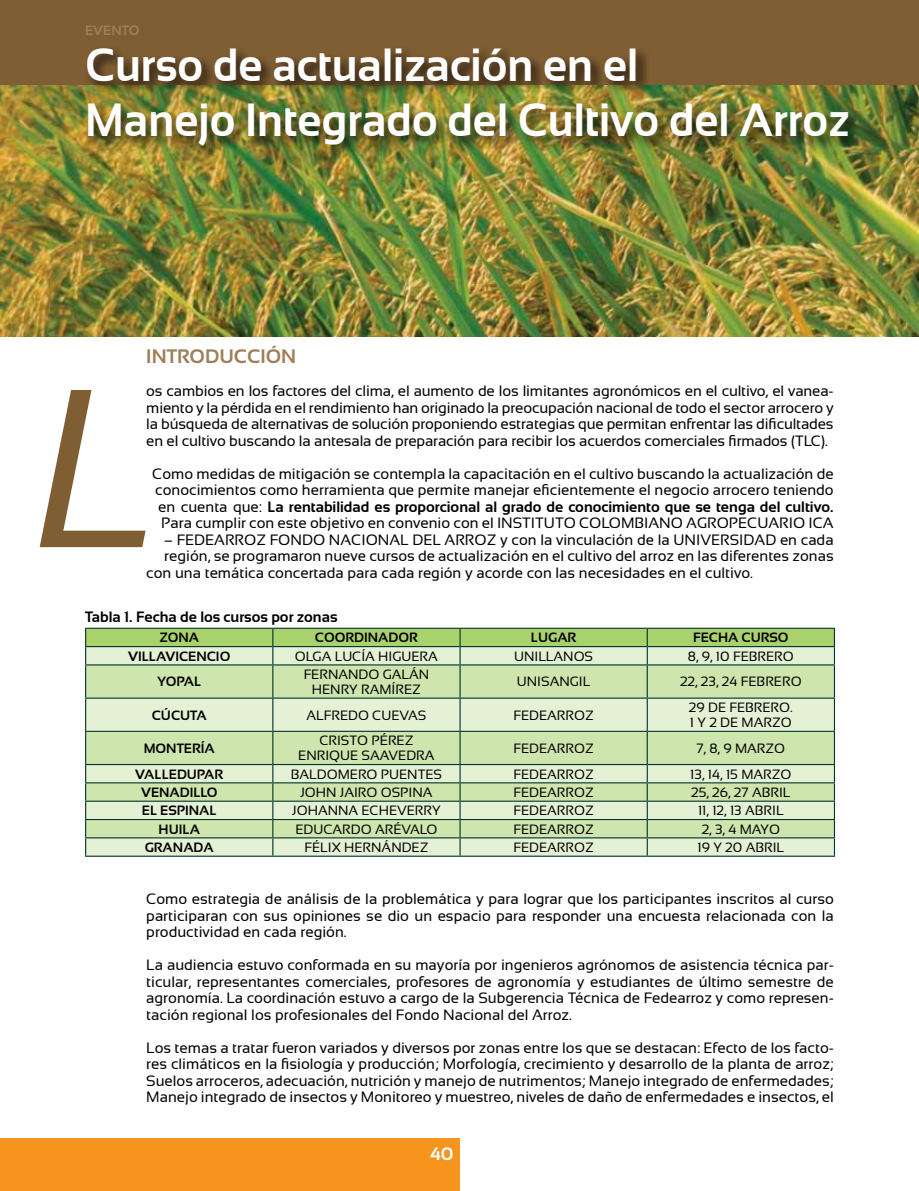
<style>
.page{position:relative;width:919px;height:1191px;background:#fff}
.page>*{position:absolute;margin:0;border:0;box-sizing:border-box;transform-origin:0 0}
.t1{font:italic 225px "Sansation";color:#7f5e33}
.t2{font:700 46.5px/55.8px "Sansation";color:#fff;scale:.95 1}
.t3{font:700 19.5px "Sansation";color:#9d7f58}
.t4{font:700 18px "Sansation";color:#fff}
.t5{font:15px/16.5px "Sansation";color:#000;text-align:justify}
.t6{font:700 15px "Sansation";color:#000}
.t7{font:13.5px/14.9px "Sansation";color:#000;text-align:center}
.t8{font:700 13.5px "Sansation";color:#000}
.t9{font:700 13.5px "Sansation";color:#9d7f58}
.s1{font-weight:700}
</style>
<div class="page">
<div style="left:0;top:0;width:918px;height:85px;background:#7f5e33"></div>
<div style="left:0;top:1138px;width:459px;height:53px;background:#f7941e"></div>
<img style="left:0;top:85px;width:918px;height:251px">
<div style="left:84px;top:45px;width:779px;height:115px;background:#000;opacity:.75"></div>
<svg style="left:86px;top:838px;width:747px;height:17px;background:#ddeace"></svg>
<svg style="left:86px;top:665px;width:747px;height:172px;background:#d0e3b8"></svg>
<hr style="left:85px;top:627px;width:188px;height:2px;background:#00342d">
<hr style="left:273px;top:627px;width:187px;height:2px;background:#00342d">
<hr style="left:460px;top:627px;width:187px;height:2px;background:#00342d">
<hr style="left:647px;top:627px;width:188px;height:2px;background:#00342d">
<svg style="left:85px;top:628px;width:750px;height:36px;background:#bad699"></svg>
<hr style="left:85px;top:664px;width:188px;height:1px;background:#00342d">
<hr style="left:85px;top:665px;width:1px;height:32px;background:#00342d">
<hr style="left:273px;top:664px;width:187px;height:1px;background:#00342d">
<hr style="left:272px;top:665px;width:1px;height:32px;background:#00342d">
<hr style="left:460px;top:664px;width:187px;height:1px;background:#00342d">
<hr style="left:459px;top:665px;width:1px;height:32px;background:#00342d">
<hr style="left:647px;top:664px;width:188px;height:1px;background:#00342d">
<hr style="left:646px;top:665px;width:1px;height:32px;background:#00342d">
<hr style="left:833px;top:665px;width:2px;height:32px;background:#00342d">
<hr style="left:85px;top:697px;width:188px;height:1px;background:#00342d">
<hr style="left:85px;top:698px;width:1px;height:32px;background:#00342d">
<hr style="left:273px;top:697px;width:187px;height:1px;background:#00342d">
<hr style="left:272px;top:698px;width:1px;height:32px;background:#00342d">
<hr style="left:460px;top:697px;width:187px;height:1px;background:#00342d">
<hr style="left:459px;top:698px;width:1px;height:32px;background:#00342d">
<hr style="left:647px;top:697px;width:188px;height:1px;background:#00342d">
<hr style="left:646px;top:698px;width:1px;height:32px;background:#00342d">
<hr style="left:833px;top:698px;width:2px;height:32px;background:#00342d">
<hr style="left:85px;top:730px;width:188px;height:2px;background:#00342d">
<hr style="left:85px;top:732px;width:1px;height:32px;background:#00342d">
<hr style="left:273px;top:730px;width:187px;height:2px;background:#00342d">
<hr style="left:272px;top:732px;width:1px;height:32px;background:#00342d">
<hr style="left:460px;top:730px;width:187px;height:2px;background:#00342d">
<hr style="left:459px;top:732px;width:1px;height:32px;background:#00342d">
<hr style="left:647px;top:730px;width:188px;height:2px;background:#00342d">
<hr style="left:646px;top:732px;width:1px;height:32px;background:#00342d">
<hr style="left:833px;top:732px;width:2px;height:32px;background:#00342d">
<hr style="left:85px;top:764px;width:188px;height:1px;background:#00342d">
<hr style="left:273px;top:764px;width:187px;height:1px;background:#00342d">
<hr style="left:460px;top:764px;width:187px;height:1px;background:#00342d">
<hr style="left:647px;top:764px;width:188px;height:1px;background:#00342d">
<hr style="left:85px;top:782px;width:188px;height:1px;background:#00342d">
<hr style="left:273px;top:782px;width:187px;height:1px;background:#00342d">
<hr style="left:460px;top:782px;width:187px;height:1px;background:#00342d">
<hr style="left:647px;top:782px;width:188px;height:1px;background:#00342d">
<hr style="left:85px;top:800px;width:188px;height:1px;background:#00342d">
<hr style="left:273px;top:800px;width:187px;height:1px;background:#00342d">
<hr style="left:460px;top:800px;width:187px;height:1px;background:#00342d">
<hr style="left:647px;top:800px;width:188px;height:1px;background:#00342d">
<hr style="left:85px;top:819px;width:188px;height:1px;background:#00342d">
<hr style="left:273px;top:819px;width:187px;height:1px;background:#00342d">
<hr style="left:460px;top:819px;width:187px;height:1px;background:#00342d">
<hr style="left:647px;top:819px;width:188px;height:1px;background:#00342d">
<hr style="left:85px;top:837px;width:188px;height:1px;background:#00342d">
<svg style="left:85px;top:765px;width:1px;height:90px"></svg>
<hr style="left:273px;top:837px;width:187px;height:1px;background:#00342d">
<svg style="left:272px;top:765px;width:1px;height:90px"></svg>
<hr style="left:460px;top:837px;width:187px;height:1px;background:#00342d">
<svg style="left:459px;top:765px;width:1px;height:90px"></svg>
<hr style="left:647px;top:837px;width:188px;height:1px;background:#00342d">
<svg style="left:646px;top:765px;width:1px;height:90px"></svg>
<svg style="left:833px;top:765px;width:2px;height:90px"></svg>
<hr style="left:85px;top:855px;width:188px;height:1px;background:#00342d">
<hr style="left:273px;top:855px;width:187px;height:1px;background:#00342d">
<hr style="left:460px;top:855px;width:187px;height:1px;background:#00342d">
<hr style="left:647px;top:855px;width:188px;height:1px;background:#00342d">
<p class="t9" style="left:85px;top:22px;width:56px">EVENTO</p>
<h2 class="t2" style="left:85px;top:37px;width:806px">Curso de actualización en el<br>Manejo Integrado del Cultivo del Arroz</h2>
<h3 class="t3" style="left:146px;top:345px;width:151px">INTRODUCCIÓN</h3>
<p class="t5" style="left:146px;top:382px;width:688px">os cambios en los factores del clima, el aumento de los limitantes agronómicos en el cultivo, el vanea&shy;miento y la pérdida en el rendimiento han originado la preocupación nacional de todo el sector arrocero y la búsqueda de alternativas de solución proponiendo estrategias que permitan enfrentar las dificultades en el cultivo buscando la antesala de preparación para recibir los acuerdos comerciales firmados (TLC).</p>
<p class="t5" style="left:152px;top:465px;width:682px;text-align:center">Como medidas de mitigación se contempla la capacitación en el cultivo buscando la actualización de conocimientos como herramienta que permite manejar eficientemente el negocio arrocero teniendo en cuenta que: <span class="s1">La rentabilidad es proporcional al grado de conocimiento que se tenga del cultivo.<br></span>Para cumplir con este objetivo en convenio con el INSTITUTO COLOMBIANO AGROPECUARIO ICA</p>
<p class="t5" style="left:164px;top:531px;width:670px">– FEDEARROZ FONDO NACIONAL DEL ARROZ y con la vinculación de la UNIVERSIDAD en cada región, se programaron nueve cursos de actualización en el cultivo del arroz en las diferentes zonas</p>
<h1 class="t1" style="left:37px;top:343px;width:128px">L</h1>
<p class="t5" style="left:146px;top:564px;width:608px">con una temática concertada para cada región y acorde con las necesidades en el cultivo.</p>
<p class="t6" style="left:85px;top:608px;width:254px">Tabla 1. Fecha de los cursos por zonas</p>
<p class="t8" style="left:159px;top:630px;width:41px">ZONA</p>
<p class="t8" style="left:315px;top:630px;width:104px">COORDINADOR</p>
<p class="t8" style="left:531px;top:630px;width:47px">LUGAR</p>
<p class="t8" style="left:693px;top:630px;width:97px">FECHA CURSO</p>
<p class="t8" style="left:128px;top:648px;width:104px">VILLAVICENCIO</p>
<p class="t7" style="left:295px;top:648px;width:144px">OLGA LUCÍA HIGUERA</p>
<p class="t7" style="left:514px;top:648px;width:80px">UNILLANOS</p>
<p class="t7" style="left:687px;top:648px;width:107px">8, 9, 10 FEBRERO</p>
<p class="t8" style="left:157px;top:674px;width:45px">YOPAL</p>
<p class="t7" style="left:303px;top:667px;width:127px">FERNANDO GALÁN<br>HENRY RAMÍREZ</p>
<p class="t7" style="left:517px;top:674px;width:75px">UNISANGIL</p>
<p class="t7" style="left:680px;top:674px;width:123px">22, 23, 24 FEBRERO</p>
<p class="t8" style="left:152px;top:707px;width:56px">CÚCUTA</p>
<p class="t7" style="left:306px;top:707px;width:121px">ALFREDO CUEVAS</p>
<p class="t7" style="left:513px;top:707px;width:82px">FEDEARROZ</p>
<p class="t7" style="left:689px;top:700px;width:105px;text-align:left">29 DE FEBRERO.<br>1 Y 2 DE MARZO</p>
<p class="t8" style="left:144px;top:740px;width:73px">MONTERÍA</p>
<p class="t7" style="left:298px;top:733px;width:138px">CRISTO PÉREZ<br>ENRIQUE SAAVEDRA</p>
<p class="t7" style="left:513px;top:740px;width:82px">FEDEARROZ</p>
<p class="t7" style="left:696px;top:740px;width:90px">7, 8, 9 MARZO</p>
<p class="t8" style="left:135px;top:766px;width:89px">VALLEDUPAR</p>
<p class="t7" style="left:291px;top:766px;width:153px">BALDOMERO PUENTES</p>
<p class="t7" style="left:513px;top:766px;width:82px">FEDEARROZ</p>
<p class="t7" style="left:690px;top:766px;width:103px">13, 14, 15 MARZO</p>
<p class="t8" style="left:141px;top:784px;width:78px">VENADILLO</p>
<p class="t7" style="left:300px;top:785px;width:134px">JOHN JAIRO OSPINA</p>
<p class="t7" style="left:513px;top:785px;width:82px">FEDEARROZ</p>
<p class="t7" style="left:691px;top:785px;width:101px">25, 26, 27 ABRIL</p>
<p class="t8" style="left:142px;top:803px;width:76px">EL ESPINAL</p>
<p class="t7" style="left:292px;top:803px;width:150px">JOHANNA ECHEVERRY</p>
<p class="t7" style="left:513px;top:803px;width:82px">FEDEARROZ</p>
<p class="t7" style="left:698px;top:803px;width:87px">11, 12, 13 ABRIL</p>
<p class="t8" style="left:158px;top:821px;width:43px">HUILA</p>
<p class="t7" style="left:295px;top:821px;width:143px">EDUCARDO ARÉVALO</p>
<p class="t7" style="left:513px;top:821px;width:82px">FEDEARROZ</p>
<p class="t7" style="left:701px;top:821px;width:80px">2, 3, 4 MAYO</p>
<p class="t8" style="left:145px;top:839px;width:71px">GRANADA</p>
<p class="t7" style="left:304px;top:840px;width:125px">FÉLIX HERNÁNDEZ</p>
<p class="t7" style="left:513px;top:840px;width:82px">FEDEARROZ</p>
<p class="t7" style="left:697px;top:840px;width:88px">19 Y 20 ABRIL</p>
<p class="t5" style="left:146px;top:890px;width:689px">Como estrategia de análisis de la problemática y para lograr que los participantes inscritos al curso participaran con sus opiniones se dio un espacio para responder una encuesta relacionada con la productividad en cada región.</p>
<p class="t5" style="left:146px;top:956px;width:689px">La audiencia estuvo conformada en su mayoría por ingenieros agrónomos de asistencia técnica par&shy;ticular, representantes comerciales, profesores de agronomía y estudiantes de último semestre de agronomía. La coordinación estuvo a cargo de la Subgerencia Técnica de Fedearroz y como represen&shy;tación regional los profesionales del Fondo Nacional del Arroz.</p>
<p class="t5" style="left:146px;top:1039px;width:689px">Los temas a tratar fueron variados y diversos por zonas entre los que se destacan: Efecto de los facto&shy;res climáticos en la fisiología y producción; Morfología, crecimiento y desarrollo de la planta de arroz; Suelos arroceros, adecuación, nutrición y manejo de nutrimentos; Manejo integrado de enfermedades; Manejo integrado de insectos y Monitoreo y muestreo, niveles de daño de enfermedades e insectos, el</p>
<p class="t4" style="left:430px;top:1143px;width:25px">40</p>
</div>
